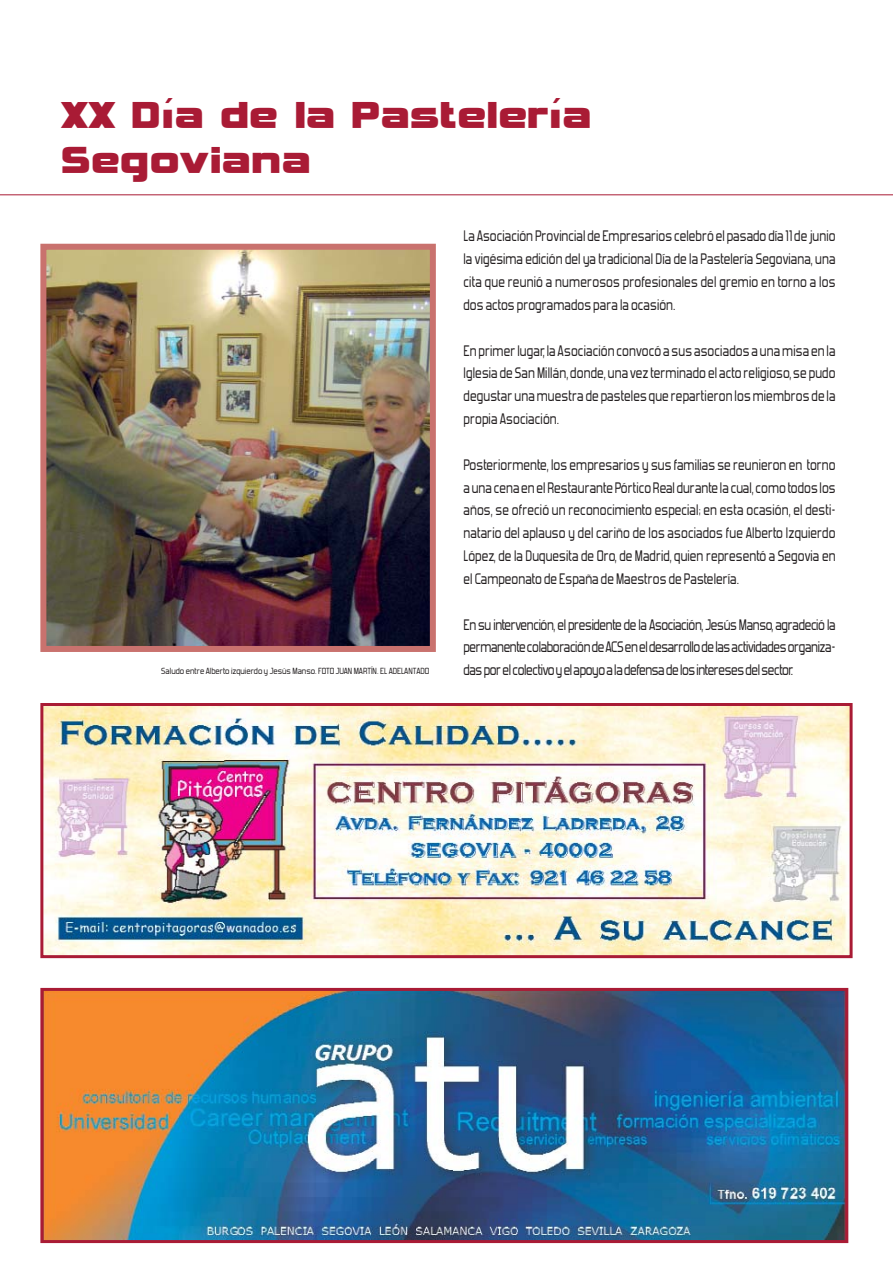
<style>
.page{position:relative;width:893px;height:1263px;background:#fff}
.page>*{position:absolute;margin:0;border:0;box-sizing:border-box;transform-origin:0 0}
.t1{font:52.5px/45px "Vipnagorgialla";letter-spacing:.035em;color:#a91b35;scale:.84 1}
.t2{font:18px/22.8px "Forgotten Futurist";letter-spacing:-.02em;color:#231f20;text-align:justify;scale:.9 1}
.t3{font:10.5px "Forgotten Futurist";color:#231f20}
</style>
<div class="page">
<img style="left:44px;top:992px;width:800px;height:247px">
<div style="left:40px;top:988px;width:808px;height:255px;border:3px solid #a91b35"></div>
<img style="left:44px;top:707px;width:805px;height:247px">
<div style="left:40px;top:703px;width:813px;height:255px;border:3px solid #a91b35"></div>
<img style="left:47px;top:251px;width:382px;height:394px">
<div style="left:40px;top:244px;width:396px;height:408px;border:6px solid #c9726e"></div>
<hr style="left:0;top:194px;width:893px;height:1px;background:#a91b35">
<h1 class="t1" style="left:62px;top:87px;width:631px">XX Día de la Pastelería<br>Segoviana</h1>
<p class="t2" style="left:463px;top:224px;width:415px">La Asociación Provincial de Empresarios celebró el pasado día 11 de junio la vigésima edición del ya tradicional Día de la Pastelería Segoviana, una cita que reunió a numerosos profesionales del gremio en torno a los dos actos programados para la ocasión.</p>
<p class="t2" style="left:463px;top:338px;width:415px">En primer lugar, la Asociación convocó a sus asociados a una misa en la Iglesia de San Millán, donde, una vez terminado el acto religioso, se pudo degustar una muestra de pasteles que repartieron los miembros de la propia Asociación.</p>
<p class="t2" style="left:463px;top:452px;width:415px">Posteriormente, los empresarios y sus familias se reunieron en torno a una cena en el Restaurante Pórtico Real durante la cual, como todos los años, se ofreció un reconocimiento especial; en esta ocasión, el desti&shy;natario del aplauso y del cariño de los asociados fue Alberto Izquierdo López, de la Duquesita de Oro, de Madrid, quien representó a Segovia en el Campeonato de España de Maestros de Pastelería.</p>
<p class="t2" style="left:463px;top:612px;width:415px">En su intervención, el presidente de la Asociación, Jesús Manso, agradeció la permanente colaboración de ACS en el desarrollo de las actividades organiza-</p>
<p class="t3" style="left:161px;top:664px;width:270px">Saludo entre Alberto izquierdo y Jesús Manso. FOTO JUAN MARTÍN. EL ADELANTADO</p>
<p class="t2" style="left:463px;top:658px;width:368px">das por el colectivo y el apoyo a la defensa de los intereses del sector.</p>
</div>
